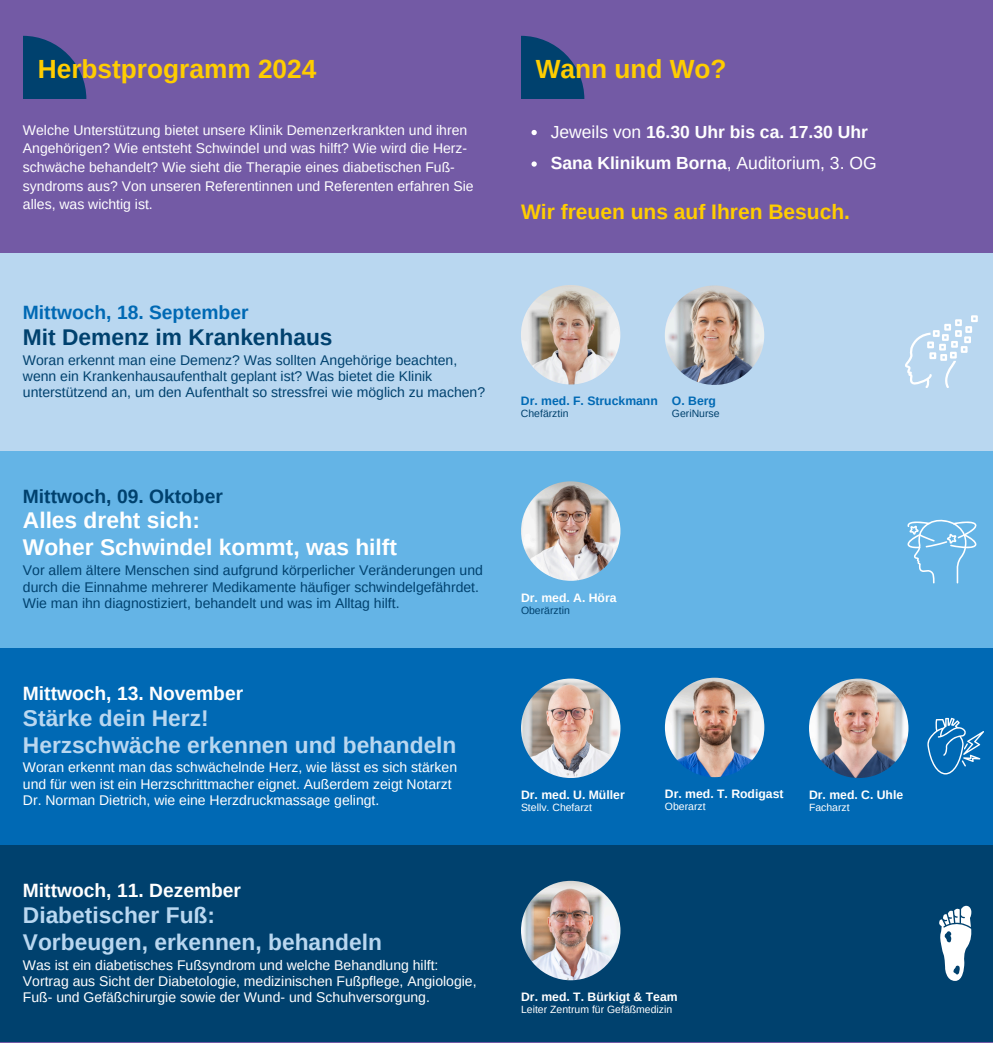
<style>
.page{position:relative;width:993px;height:1043px;background:#fff}
.page>*{position:absolute;margin:0;border:0;box-sizing:border-box;transform-origin:0 0}
.t1{font:700 26.25px "Arimo";color:#ffcd00}
.t2{font:700 22.75px/26.8px "Arimo";color:#b9d7f0}
.t3{font:700 22.75px/26.8px "Arimo";color:#fff}
.t4{font:700 22.75px "Arimo";color:#00416e}
.t5{font:700 21px "Arimo";color:#ffcd00}
.t6{font:700 19.25px "Arimo";color:#fff}
.t7{font:700 19.25px "Arimo";color:#0069b4}
.t8{font:700 19.25px "Arimo";color:#00416e}
.t9{font:700 17.5px "Arimo";color:#fff}
.t10{font:14px/18.7px "Arimo";color:#fff}
.t11{font:14px/16.3px "Arimo";color:#00416e}
.t12{font:700 12.25px "Arimo";color:#fff}
.t13{font:700 12.25px "Arimo";color:#0069b4}
.t14{font:10.5px "Arimo";color:#fff}
.t15{font:10.5px "Arimo";color:#00416e}
.s1{font-weight:400}
</style>
<div class="page">
<div style="left:0;top:0;width:992px;height:1042px;background:#735aa5"></div>
<div style="left:0;top:844px;width:992px;height:197px;background:#00416e"></div>
<div style="left:0;top:647px;width:992px;height:197px;background:#0069b4"></div>
<div style="left:0;top:450px;width:992px;height:197px;background:#64b4e6"></div>
<div style="left:0;top:253px;width:992px;height:197px;background:#b9d7f0"></div>
<img style="left:521px;top:285px;width:99px;height:99px;border-radius:50%">
<img style="left:521px;top:678px;width:99px;height:99px;border-radius:50%">
<img style="left:664px;top:677px;width:100px;height:100px;border-radius:50%">
<img style="left:808px;top:678px;width:100px;height:99px;border-radius:50%">
<img style="left:521px;top:481px;width:99px;height:99px;border-radius:50%">
<svg style="left:905px;top:315px;width:72px;height:72px"></svg>
<svg style="left:907px;top:519px;width:70px;height:64px"></svg>
<svg style="left:927px;top:717px;width:56px;height:57px"></svg>
<img style="left:664px;top:285px;width:100px;height:100px;border-radius:50%">
<img style="left:521px;top:880px;width:99px;height:99px;border-radius:50%">
<svg style="left:939px;top:905px;width:32px;height:75px"></svg>
<svg style="left:531px;top:130px;width:6px;height:37px"></svg>
<svg style="left:521px;top:36px;width:63px;height:63px"></svg>
<svg style="left:23px;top:36px;width:63px;height:63px"></svg>
<p class="t1" style="left:38px;top:54px;width:280px">Herbstprogramm 2024</p>
<p class="t10" style="left:23px;top:120px;width:452px">Welche Unterstützung bietet unsere Klinik Demenzerkrankten und ihren Angehörigen? Wie entsteht Schwindel und was hilft? Wie wird die Herz&shy;schwäche behandelt? Wie sieht die Therapie eines diabetischen Fuß&shy;syndroms aus? Von unseren Referentinnen und Referenten erfahren Sie alles, was wichtig ist.</p>
<h5 class="t7" style="left:23px;top:301px;width:227px">Mittwoch, 18. September</h5>
<h5 class="t4" style="left:23px;top:324px;width:311px">Mit Demenz im Krankenhaus</h5>
<h5 class="t11" style="left:23px;top:351px;width:463px">Woran erkennt man eine Demenz? Was sollten Angehörige beachten, wenn ein Krankenhausaufenthalt geplant ist? Was bietet die Klinik unterstützend an, um den Aufenthalt so stressfrei wie möglich zu machen?</h5>
<p class="t8" style="left:23px;top:485px;width:201px">Mittwoch, 09. Oktober</p>
<p class="t3" style="left:23px;top:507px;width:375px">Alles dreht sich:<br>Woher Schwindel kommt, was hilft</p>
<p class="t11" style="left:23px;top:562px;width:461px">Vor allem ältere Menschen sind aufgrund körperlicher Veränderungen und durch die Einnahme mehrerer Medikamente häufiger schwindelgefährdet.</p>
<h4 class="t11" style="left:23px;top:594px;width:378px">Wie man ihn diagnostiziert, behandelt und was im Alltag hilft.</h4>
<p class="t6" style="left:23px;top:682px;width:222px">Mittwoch, 13. November</p>
<p class="t2" style="left:23px;top:704px;width:435px">Stärke dein Herz!<br>Herzschwäche erkennen und behandeln</p>
<p class="t10" style="left:23px;top:759px;width:435px;line-height:16.3px">Woran erkennt man das schwächelnde Herz, wie lässt es sich stärken und für wen ist ein Herzschrittmacher eignet. Außerdem zeigt Notarzt</p>
<p class="t10" style="left:23px;top:790px;width:358px">Dr. Norman Dietrich, wie eine Herzdruckmassage gelingt.</p>
<h5 class="t6" style="left:23px;top:879px;width:220px">Mittwoch, 11. Dezember</h5>
<h5 class="t2" style="left:23px;top:901px;width:360px">Diabetischer Fuß:<br>Vorbeugen, erkennen, behandeln</h5>
<h5 class="t10" style="left:23px;top:956px;width:455px;line-height:16.3px">Was ist ein diabetisches Fußsyndrom und welche Behandlung hilft:<br>Vortrag aus Sicht der Diabetologie, medizinischen Fußpflege, Angiologie,</h5>
<p class="t10" style="left:23px;top:987px;width:408px">Fuß- und Gefäßchirurgie sowie der Wund- und Schuhversorgung.</p>
<h4 class="t1" style="left:535px;top:54px;width:192px">Wann und Wo?</h4>
<p class="t9" style="left:550px;top:122px;width:318px"><span class="s1">Jeweils von</span> 16.30 Uhr bis ca. 17.30 Uhr</p>
<h2 class="t9" style="left:550px;top:153px;width:327px">Sana Klinikum Borna<span class="s1">, Auditorium, 3. OG</span></h2>
<h4 class="t5" style="left:521px;top:199px;width:330px">Wir freuen uns auf Ihren Besuch.</h4>
<p class="t13" style="left:521px;top:394px;width:138px">Dr. med. F. Struckmann</p>
<p class="t15" style="left:521px;top:408px;width:49px">Chefärztin</p>
<p class="t13" style="left:671px;top:394px;width:46px">O. Berg</p>
<p class="t15" style="left:671px;top:408px;width:49px">GeriNurse</p>
<p class="t12" style="left:521px;top:590px;width:97px">Dr. med. A. Höra</p>
<p class="t15" style="left:521px;top:604px;width:50px">Oberärztin</p>
<h4 class="t12" style="left:521px;top:787px;width:105px">Dr. med. U. Müller</h4>
<h4 class="t14" style="left:521px;top:801px;width:72px">Stellv. Chefarzt</h4>
<p class="t12" style="left:664px;top:786px;width:120px">Dr. med. T. Rodigast</p>
<p class="t14" style="left:664px;top:800px;width:42px">Oberarzt</p>
<h5 class="t12" style="left:808px;top:787px;width:96px">Dr. med. C. Uhle</h5>
<h5 class="t14" style="left:808px;top:801px;width:42px">Facharzt</h5>
<h5 class="t12" style="left:521px;top:989px;width:158px">Dr. med. T. Bürkigt &amp; Team</h5>
<h5 class="t14" style="left:521px;top:1003px;width:153px">Leiter Zentrum für Gefäßmedizin</h5>
</div>
